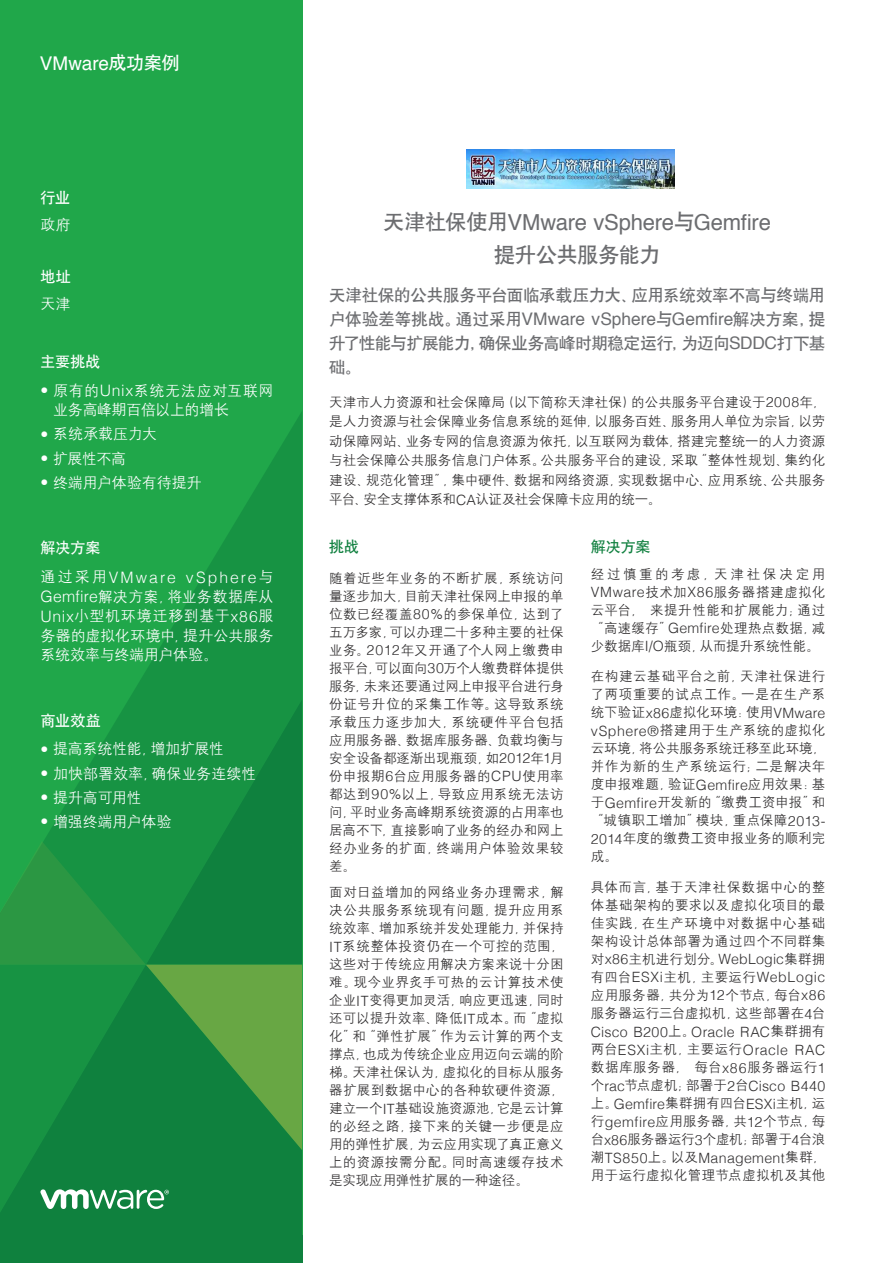
<style>
.page{position:relative;width:893px;height:1263px;background:#fff}
.page>*{position:absolute;margin:0;border:0;box-sizing:border-box;transform-origin:0 0}
.大标题{font:22.05px "Helvetica";letter-spacing:-.01em;color:#6c6d70}
.大标题-2{font:21px "H Yb 1 gj";letter-spacing:-.01em;color:#6c6d70}
.t1{font:18.9px "Helvetica";color:#fff}
.灰字{font:17.4px "Helvetica";color:#6c6d70}
.灰字-2{font:16.5px/24px "H Yb 1 gj";letter-spacing:-.02em;color:#6c6d70}
.白字{font:300 15.75px "Helvetica";letter-spacing:.125em;color:#fff}
.白字-2{font:15px/19.5px "H Yg 2 gj";letter-spacing:-.005em;color:#fff}
.白标题{font:15px "H Yb 1 gj";letter-spacing:.005em;color:#fff}
.标题{font:15px "H Yb 1 gj";letter-spacing:-.005em;color:#10803f}
.内文{font:300 14.1px/18px "Helvetica";letter-spacing:.03em;color:#312f30}
.内文-2{font:300 14.1px "Helvetica";letter-spacing:.01em;color:#312f30}
.内文-3{font:300 14.1px "Helvetica";letter-spacing:.05em;color:#312f30}
.内文-4{font:13.5px/18px "H Yg 2 gj";letter-spacing:.015em;color:#312f30;text-align:justify}
.标题-2{font:13.5px/18px "H Yg 2 gj";letter-spacing:.005em;color:#312f30;text-align:justify}
.内文-5{font:13.5px "H Yg 2 gj";letter-spacing:.045em;color:#312f30}
.s1{font-family:"H Yb 1 gj";font-size:18px}
.s2{font-family:"Helvetica";font-weight:300;font-size:15.75px}
.s3{font-family:"H Yg 2 gj";font-weight:400;font-size:15px}
.s4{font-family:"H Yb 1 gj";font-size:21px}
.s5{font-family:"H Yb 1 gj";font-size:16.5px}
.s6{font-family:"Helvetica";font-size:17.4px}
.s7{font-family:"Helvetica";font-weight:300;font-size:14.1px}
.s8{font-family:"H Yg 2 gj";font-weight:400;font-size:13.5px}
</style>
<div class="page">
<div style="left:0;top:0;width:302px;height:1235px;background:#20a74a"></div>
<svg style="left:0;top:412px;width:302px;height:851px"></svg>
<svg style="left:0;top:841px;width:302px;height:309px;background:#228f41"></svg>
<svg style="left:40px;top:1189px;width:129px;height:20px;background:#73b58e"></svg>
<img style="left:467px;top:150px;width:208px;height:38px">
<p class="t1" style="left:40px;top:49px;width:142px">VMware<span class="s1">成功案例</span></p>
<p class="白标题" style="left:40px;top:190px;width:31px">行业</p>
<p class="白字-2" style="left:40px;top:215px;width:32px">政府</p>
<p class="白标题" style="left:40px;top:269px;width:32px">地址</p>
<p class="白字-2" style="left:40px;top:294px;width:32px">天津</p>
<p class="白标题" style="left:40px;top:354px;width:62px">主要挑战</p>
<p class="白字-2" style="left:53px;top:380px;width:222px;text-indent:-13px"><span class="s2">•</span> 原有的<span class="s2">Unix</span>系统无法应对互联网业务高峰期百倍以上的增长</p>
<p class="白字-2" style="left:40px;top:424px;width:118px"><span class="s2">•</span> 系统承载压力大</p>
<p class="白字-2" style="left:40px;top:448px;width:87px"><span class="s2">•</span> 扩展性不高</p>
<p class="白字-2" style="left:40px;top:473px;width:163px"><span class="s2">•</span> 终端用户体验有待提升</p>
<p class="白标题" style="left:40px;top:540px;width:62px">解决方案</p>
<p class="白字" style="left:40px;top:564px;width:235px"><span class="s3">通过采用</span>VMware vSphere<span class="s3">与</span></p>
<p class="白字-2" style="left:40px;top:586px;width:235px;text-align:justify"><span class="s2">Gemfire</span>解决方案，将业务数据库从<span class="s2">Unix</span>小型机环境迁移到基于<span class="s2">x86</span>服务器的虚拟化环境中，提升公共服务系统效率与终端用户体验。</p>
<p class="白标题" style="left:40px;top:712px;width:62px">商业效益</p>
<p class="白字-2" style="left:40px;top:739px;width:185px"><span class="s2">•</span> 提高系统性能，增加扩展性</p>
<p class="白字-2" style="left:40px;top:763px;width:217px"><span class="s2">•</span> 加快部署效率，确保业务连续性</p>
<p class="白字-2" style="left:40px;top:787px;width:102px"><span class="s2">•</span> 提升高可用性</p>
<p class="白字-2" style="left:40px;top:812px;width:133px"><span class="s2">•</span> 增强终端用户体验</p>
<p class="大标题" style="left:384px;top:205px;width:389px"><span class="s4">天津社保使用</span>VMware vSphere<span class="s4">与</span>Gemfire</p>
<p class="大标题-2" style="left:494px;top:244px;width:168px">提升公共服务能力</p>
<p class="灰字-2" style="left:329px;top:283px;width:498px">天津社保的公共服务平台面临承载压力大、应用系统效率不高与终端用</p>
<p class="灰字" style="left:329px;top:306px;width:498px"><span class="s5">户体验差等挑战。通过采用</span>VMware vSphere<span class="s5">与</span>Gemfire<span class="s5">解决方案，提</span></p>
<p class="灰字-2" style="left:329px;top:331px;width:498px">升了性能与扩展能力，确保业务高峰时期稳定运行，为迈向<span class="s6">SDDC</span>打下基础。</p>
<p class="内文-4" style="left:329px;top:392px;width:498px;line-height:19.5px">天津市人力资源和社会保障局（以下简称天津社保）的公共服务平台建设于<span class="s7">2008</span>年，是人力资源与社会保障业务信息系统的延伸，以服务百姓、服务用人单位为宗旨，以劳动保障网站、业务专网的信息资源为依托，以互联网为载体，搭建完整统一的人力资源与社会保障公共服务信息门户体系。公共服务平台的建设，采取“整体性规划、集约化建设、规范化管理”，集中硬件、数据和网络资源，实现数据中心、应用系统、公共服务平台、安全支撑体系和<span class="s7">CA</span>认证及社会保障卡应用的统一。</p>
<p class="标题" style="left:591px;top:539px;width:61px">解决方案</p>
<p class="内文-4" style="left:591px;top:564px;width:236px">经过慎重的考虑，天津社保决定用<span class="s7">VMware</span>技术加<span class="s7">X86</span>服务器搭建虚拟化云平台，来提升性能和扩展能力；通过“高速缓存”<span class="s7">Gemfire</span>处理热点数据，减少数据库<span class="s7">I/O</span>瓶颈，从而提升系统性能。</p>
<p class="内文-4" style="left:591px;top:667px;width:236px">在构建云基础平台之前，天津社保进行了两项重要的试点工作。一是在生产系统下验证<span class="s7">x86</span>虚拟化环境：使用<span class="s7">VMware vSphere®</span>搭建用于生产系统的虚拟化云环境，将公共服务系统迁移至此环境，并作为新的生产系统运行；二是解决年度申报难题，验证<span class="s7">Gemfire</span>应用效果：基于<span class="s7">Gemfire</span>开发新的“缴费工资申报”和“城镇职工增加”模块，重点保障<span class="s7">2013- 2014</span>年度的缴费工资申报业务的顺利完成。</p>
<p class="内文-4" style="left:591px;top:878px;width:236px">具体而言，基于天津社保数据中心的整体基础架构的要求以及虚拟化项目的最佳实践，在生产环境中对数据中心基础架构设计总体部署为通过四个不同群集对<span class="s7">x86</span>主机进行划分。<span class="s7">WebLogic</span>集群拥</p>
<p class="内文-3" style="left:591px;top:966px;width:236px"><span class="s8">有四台</span>ESXi<span class="s8">主机，主要运行</span>WebLogic</p>
<p class="内文-4" style="left:591px;top:986px;width:236px">应用服务器，共分为<span class="s7">12</span>个节点，每台<span class="s7">x86</span>服务器运行三台虚拟机，这些部署在<span class="s7">4</span>台</p>
<p class="内文" style="left:591px;top:1022px;width:236px">Cisco B200<span class="s8">上。</span>Oracle RAC<span class="s8">集群拥有两台</span>ESXi<span class="s8">主机，主要运行</span>Oracle RAC</p>
<p class="内文-5" style="left:591px;top:1060px;width:236px">数据库服务器，每台<span class="s7">x86</span>服务器运行<span class="s7">1</span></p>
<p class="内文-2" style="left:591px;top:1074px;width:236px"><span class="s8">个</span>rac<span class="s8">节点虚机；部署于</span>2<span class="s8">台</span>Cisco B440</p>
<p class="内文-4" style="left:591px;top:1094px;width:236px">上。<span class="s7">Gemfire</span>集群拥有四台<span class="s7">ESXi</span>主机，运行<span class="s7">gemfire</span>应用服务器，共<span class="s7">12</span>个节点，每台<span class="s7">x86</span>服务器运行<span class="s7">3</span>个虚机；部署于<span class="s7">4</span>台浪</p>
<p class="内文" style="left:591px;top:1148px;width:236px"><span class="s8">潮</span>TS850<span class="s8">上。以及</span>Management<span class="s8">集群，</span></p>
<p class="内文-4" style="left:591px;top:1166px;width:236px">用于运行虚拟化管理节点虚拟机及其他</p>
<p class="标题" style="left:329px;top:539px;width:31px">挑战</p>
<p class="标题-2" style="left:329px;top:569px;width:236px">随着近些年业务的不断扩展，系统访问量逐步加大，目前天津社保网上申报的单位数已经覆盖<span class="s7">80%</span>的参保单位，达到了五万多家，可以办理二十多种主要的社保业务。<span class="s7">2012</span>年又开通了个人网上缴费申报平台，可以面向<span class="s7">30</span>万个人缴费群体提供服务，未来还要通过网上申报平台进行身份证号升位的采集工作等。这导致系统承载压力逐步加大，系统硬件平台包括应用服务器、数据库服务器、负载均衡与安全设备都逐渐出现瓶颈，如<span class="s7">2012</span>年<span class="s7">1</span>月份申报期<span class="s7">6</span>台应用服务器的<span class="s7">CPU</span>使用率都达到<span class="s7">90%</span>以上，导致应用系统无法访问，平时业务高峰期系统资源的占用率也居高不下，直接影响了业务的经办和网上经办业务的扩面，终端用户体验效果较差。</p>
<p class="内文-4" style="left:329px;top:883px;width:236px">面对日益增加的网络业务办理需求，解决公共服务系统现有问题，提升应用系统效率、增加系统并发处理能力，并保持<span class="s7">IT</span>系统整体投资仍在一个可控的范围，这些对于传统应用解决方案来说十分困难。现今业界炙手可热的云计算技术使企业<span class="s7">IT</span>变得更加灵活，响应更迅速，同时还可以提升效率、降低<span class="s7">IT</span>成本。而“虚拟化”和“弹性扩展”作为云计算的两个支撑点，也成为传统企业应用迈向云端的阶梯。天津社保认为，虚拟化的目标从服务器扩展到数据中心的各种软硬件资源，建立一个<span class="s7">IT</span>基础设施资源池，它是云计算的必经之路，接下来的关键一步便是应用的弹性扩展，为云应用实现了真正意义上的资源按需分配。同时高速缓存技术是实现应用弹性扩展的一种途径。</p>
</div>
